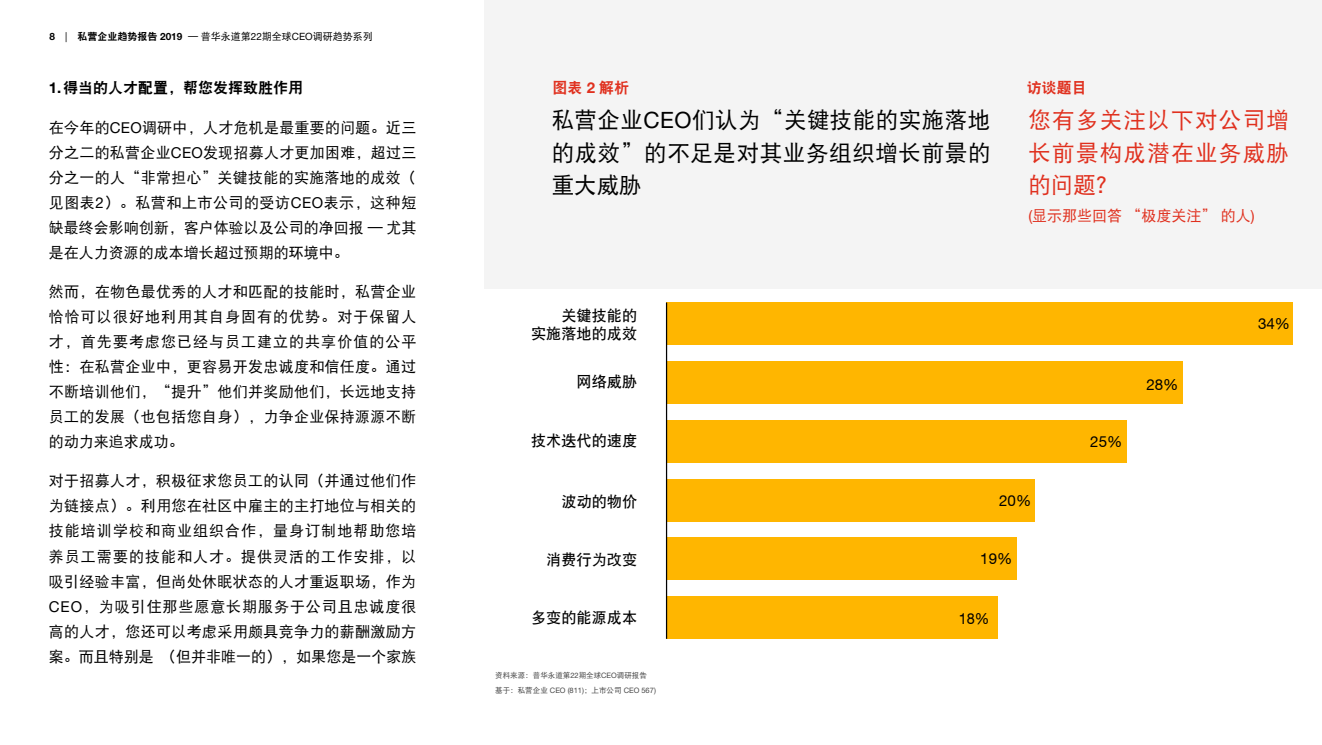
<style>
.page{position:relative;width:1322px;height:745px;background:#fff}
.page>*{position:absolute;margin:0;border:0;box-sizing:border-box;transform-origin:0 0}
.t1{font:22.5px/32.5px "DFP Hei W5";letter-spacing:.025em;color:#000;text-align:justify}
.t2{font:22.5px/32.5px "DFP Hei W5";letter-spacing:.06em;color:#e0301e;text-align:justify}
.t3{font:15.12px/18.2px "DFP Hei W7";color:#000;text-align:right}
.t4{font:15.12px "Helvetica Neue";color:#000}
.t5{font:15.12px "Helvetica Neue";color:#000;scale:.96 1}
.t6{font:15px/25px "DFP Hei W5";letter-spacing:.01em;color:#000;text-align:justify}
.t7{font:15px "DFP Hei W9";color:#000}
.t8{font:15px "DFP Hei W5";color:#e0301e}
.t9{font:15px "DFP Hei W9";color:#e0301e}
.t10{font:10px "DFP Hei W5";color:#000}
.t11{font:7.5px "Helvetica Neue";color:#464646}
.t12{font:7.5px "DFP Hei W5";color:#464646}
.s1{font-family:"Helvetica Neue";font-weight:700}
.s2{font-family:"Helvetica Neue"}
.s3{font-family:"DFP Hei W9"}
.s4{font-family:"DFP Hei W5"}
</style>
<div class="page">
<div style="left:484px;top:0;width:838px;height:288px;background:#f4f4f4"></div>
<div style="left:666px;top:302px;width:627px;height:42px;background:#ffb600"></div>
<div style="left:666px;top:361px;width:516px;height:42px;background:#ffb600"></div>
<div style="left:666px;top:420px;width:461px;height:42px;background:#ffb600"></div>
<div style="left:666px;top:478px;width:369px;height:43px;background:#ffb600"></div>
<div style="left:666px;top:537px;width:350px;height:42px;background:#ffb600"></div>
<div style="left:666px;top:596px;width:332px;height:42px;background:#ffb600"></div>
<hr style="left:666px;top:302px;width:1px;height:336px;background:#000">
<p class="t10" style="left:50px;top:31px;width:325px"><span class="s1">8</span> <span class="s2">|</span> <span class="s3">私营企业趋势报告</span> <span class="s1">2019</span> — 普华永道第<span class="s2">22</span>期全球<span class="s2">CEO</span>调研趋势系列</p>
<p class="t7" style="left:49px;top:80px;width:256px"><span class="s1">1.</span> 得当的人才配置，帮您发挥致胜作用</p>
<p class="t6" style="left:49px;top:114px;width:369px">在今年的<span class="s2">CEO</span>调研中，人才危机是最重要的问题。近三分之二的私营企业<span class="s2">CEO</span>发现招募人才更加困难，超过三分之一的人“非常担心”关键技能的实施落地的成效（见图表<span class="s2">2</span>）。私营和上市公司的受访<span class="s2">CEO</span>表示，这种短缺最终会影响创新，客户体验以及公司的净回报 — 尤其是在人力资源的成本增长超过预期的环境中。</p>
<p class="t6" style="left:49px;top:278px;width:369px">然而，在物色最优秀的人才和匹配的技能时，私营企业恰恰可以很好地利用其自身固有的优势。对于保留人才，首先要考虑您已经与员工建立的共享价值的公平性：在私营企业中，更容易开发忠诚度和信任度。通过不断培训他们，“提升”他们并奖励他们，长远地支持员工的发展（也包括您自身），力争企业保持源源不断的动力来追求成功。</p>
<p class="t6" style="left:49px;top:468px;width:369px">对于招募人才，积极征求您员工的认同（并通过他们作为链接点）。利用您在社区中雇主的主打地位与相关的技能培训学校和商业组织合作，量身订制地帮助您培养员工需要的技能和人才。提供灵活的工作安排，以吸引经验丰富，但尚处休眠状态的人才重返职场，作为<span class="s2">CEO</span>，为吸引住那些愿意长期服务于公司且忠诚度很高的人才，您还可以考虑采用颇具竞争力的薪酬激励方案。而且特别是（但并非唯一的），如果您是一个家族</p>
<p class="t9" style="left:552px;top:80px;width:78px">图表 <span class="s1">2</span> 解析</p>
<h1 class="t1" style="left:552px;top:103px;width:440px">私营企业<span class="s2">CEO</span>们认为“关键技能的实施落地的成效”的不足是对其业务组织增长前景的重大威胁</h1>
<p class="t9" style="left:1026px;top:80px;width:61px">访谈题目</p>
<h1 class="t2" style="left:1028px;top:103px;width:262px">您有多关注以下对公司增长前景构成潜在业务威胁的问题？</h1>
<p class="t8" style="left:1028px;top:207px;width:228px"><span class="s2">(</span>显示那些回答 “极度关注” 的人<span class="s2">)</span></p>
<p class="t3" style="left:531px;top:306px;width:108px">关键技能的<br>实施落地的成效</p>
<p class="t3" style="left:576px;top:372px;width:62px">网络威胁</p>
<p class="t3" style="left:531px;top:431px;width:108px">技术迭代的速度</p>
<p class="t3" style="left:561px;top:491px;width:77px">波动的物价</p>
<p class="t4" style="left:999px;top:491px;width:34px">20%</p>
<p class="t4" style="left:1090px;top:432px;width:34px">25%</p>
<p class="t4" style="left:1146px;top:375px;width:34px">28%</p>
<p class="t4" style="left:1258px;top:315px;width:34px">34%</p>
<p class="t3" style="left:546px;top:550px;width:93px">消费行为改变</p>
<p class="t3" style="left:531px;top:608px;width:108px">多变的能源成本</p>
<p class="t12" style="left:495px;top:670px;width:153px">资料来源：普华永道第<span class="s2">22</span>期全球<span class="s2">CEO</span>调研报告</p>
<p class="t11" style="left:495px;top:685px;width:162px"><span class="s4">基于：私营企业</span> CEO (811)<span class="s4">；上市公司</span> CEO 567)</p>
<p class="t4" style="left:980px;top:549px;width:34px">19%</p>
<p class="t5" style="left:959px;top:609px;width:33px">18%</p>
</div>
